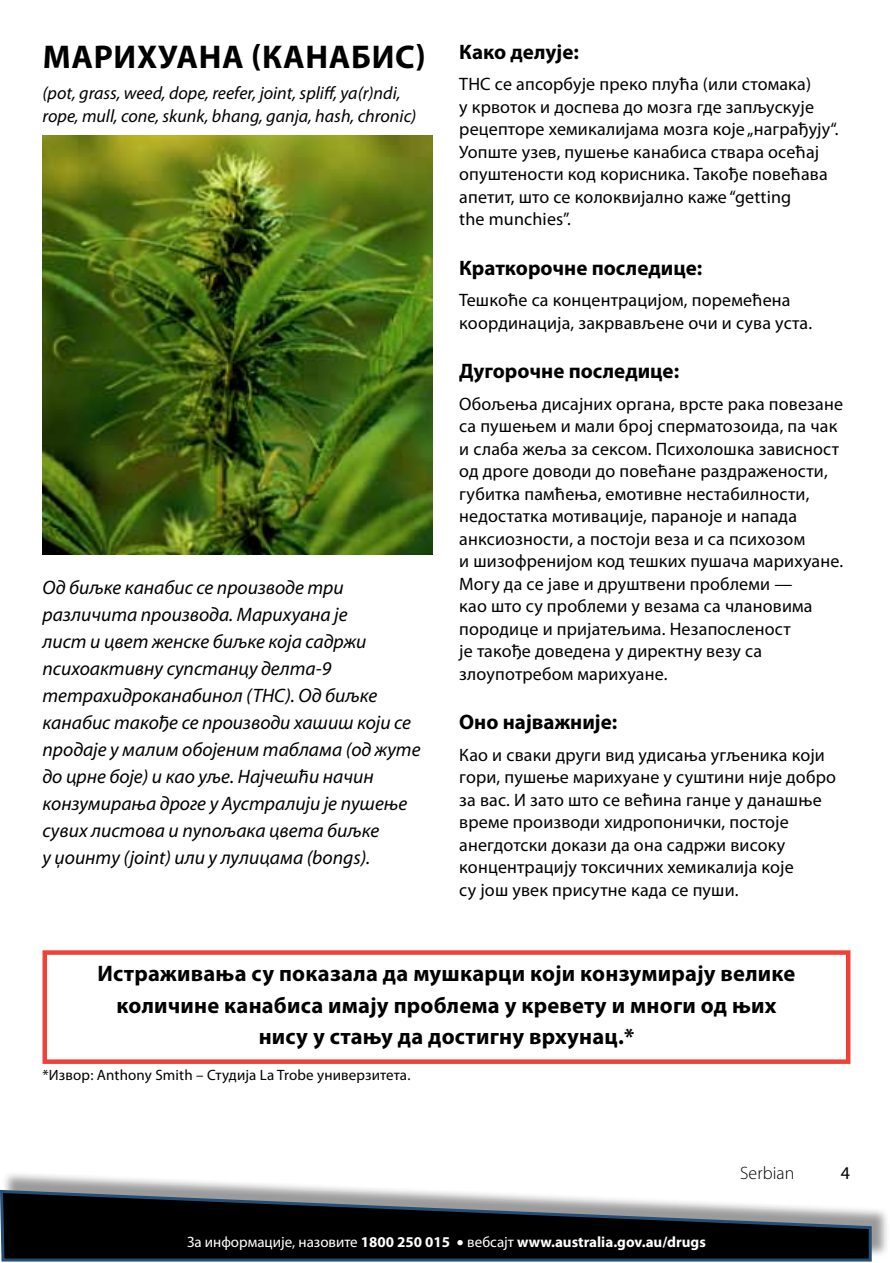
<style>
.page{position:relative;width:893px;height:1263px;background:#fff}
.page>*{position:absolute;margin:0;border:0;box-sizing:border-box;transform-origin:0 0}
.t1{font:700 33px "Myriad Pro";letter-spacing:.02em;color:#000}
.t2{font:700 22.5px/31.5px "Myriad Pro";letter-spacing:.01em;color:#000;text-align:center}
.t3{font:700 21px "Myriad Pro";color:#000}
.t4{font:italic 19.5px/27px "Myriad Pro";color:#000}
.t5{font:18px/22.5px "Myriad Pro";letter-spacing:.01em;color:#000}
.t6{font:italic 18px/22.5px "Myriad Pro";color:#000}
.t7{font:300 18px "Myriad Pro";color:#000}
.t8{font:700 15px "Myriad Pro";color:#fff}
.t9{font:15px "Myriad Pro";letter-spacing:.01em;color:#000}
.s1{font-weight:400}
.s2{font-family:"Helvetica Neue";font-weight:400}
</style>
<div class="page">
<div style="left:2px;top:1171px;width:888px;height:87px;background:#000;opacity:.4"></div>
<svg style="left:0;top:1188px;width:873px;height:74px;background:#3c3f43"></svg>
<div style="left:43px;top:950px;width:807px;height:114px;border:4px solid #ef4135"></div>
<img style="left:43px;top:135px;width:389px;height:420px">
<h1 class="t1" style="left:43px;top:35px;width:385px">МАРИХУАНА (КАНАБИС)</h1>
<p class="t6" style="left:43px;top:81px;width:375px">(pot, grass, weed, dope, reefer, joint, spliff, ya(r)ndi, rope, mull, cone, skunk, bhang, ganja, hash, chronic)</p>
<p class="t4" style="left:43px;top:574px;width:380px">Од биљке канабис се производе три различита производа. Марихуана је<br>лист и цвет женске биљке која садржи психоактивну супстанцу делта-9 тетрахидроканабинол (THC). Од биљке канабис такође се производи хашиш који се продаје у малим обојеним таблама (од жуте до црне боје) и као уље. Најчешћи начин конзумирања дроге у Аустралији је пушење сувих листова и пупољака цвета биљке<br>у џоинту (joint) или у лулицама (bongs).</p>
<p class="t3" style="left:459px;top:38px;width:121px">Како делује:</p>
<p class="t5" style="left:459px;top:72px;width:381px">THC се апсорбује преко плућа (или стомака)<br>у крвоток и доспева до мозга где запљускује рецепторе хемикалијама мозга које „награђују“.<br>Уопште узев, пушење канабиса ствара осећај опуштености код корисника. Такође повећава апетит, што се колоквијално каже “getting<br>the munchies”.</p>
<p class="t3" style="left:459px;top:254px;width:244px">Краткорочне последице:</p>
<p class="t5" style="left:459px;top:288px;width:354px">Тешкоће са концентрацијом, поремећена координација, закрвављене очи и сува уста.</p>
<p class="t3" style="left:459px;top:357px;width:221px">Дугорочне последице:</p>
<p class="t5" style="left:459px;top:392px;width:386px">Обољења дисајних органа, врсте рака повезане са пушењем и мали број сперматозоида, па чак и слаба жеља за сексом. Психолошка зависност од дроге доводи до повећане раздражености, губитка памћења, емотивне нестабилности, недостатка мотивације, параноје и напада анксиозности, а постоји веза и са психозом<br>и шизофренијом код тешких пушача марихуане.<br>Могу да се јаве и друштвени проблеми —<br>као што су проблеми у везама са члановима породице и пријатељима. Незапосленост<br>је такође доведена у директну везу са злоупотребом марихуане.</p>
<p class="t3" style="left:459px;top:708px;width:160px">Оно најважније:</p>
<p class="t5" style="left:459px;top:743px;width:378px">Као и сваки други вид удисања угљеника који гори, пушење марихуане у суштини није добро за вас. И зато што се већина ганџе у данашње време производи хидропонички, постоје анегдотски докази да она садржи високу концентрацију токсичних хемикалија које<br>су још увек присутне када се пуши.</p>
<p class="t2" style="left:97px;top:957px;width:699px">Истраживања су показала да мушкарци који конзумирају велике количине канабиса имају проблема у кревету и многи од њих нису у стању да достигну врхунац.*</p>
<p class="t9" style="left:43px;top:1066px;width:369px">*Извор: Anthony Smith – Студија La Trobe универзитета.</p>
<p class="t8" style="left:187px;top:1232px;width:520px"><span class="s1">За информације, назовите</span> 1800 250 015 <span class="s2">•</span> <span class="s1">вебсајт</span> www.australia.gov.au/drugs</p>
<p class="t7" style="left:740px;top:1163px;width:56px">Serbian</p>
<p class="t5" style="left:841px;top:1161px;width:11px">4</p>
</div>
